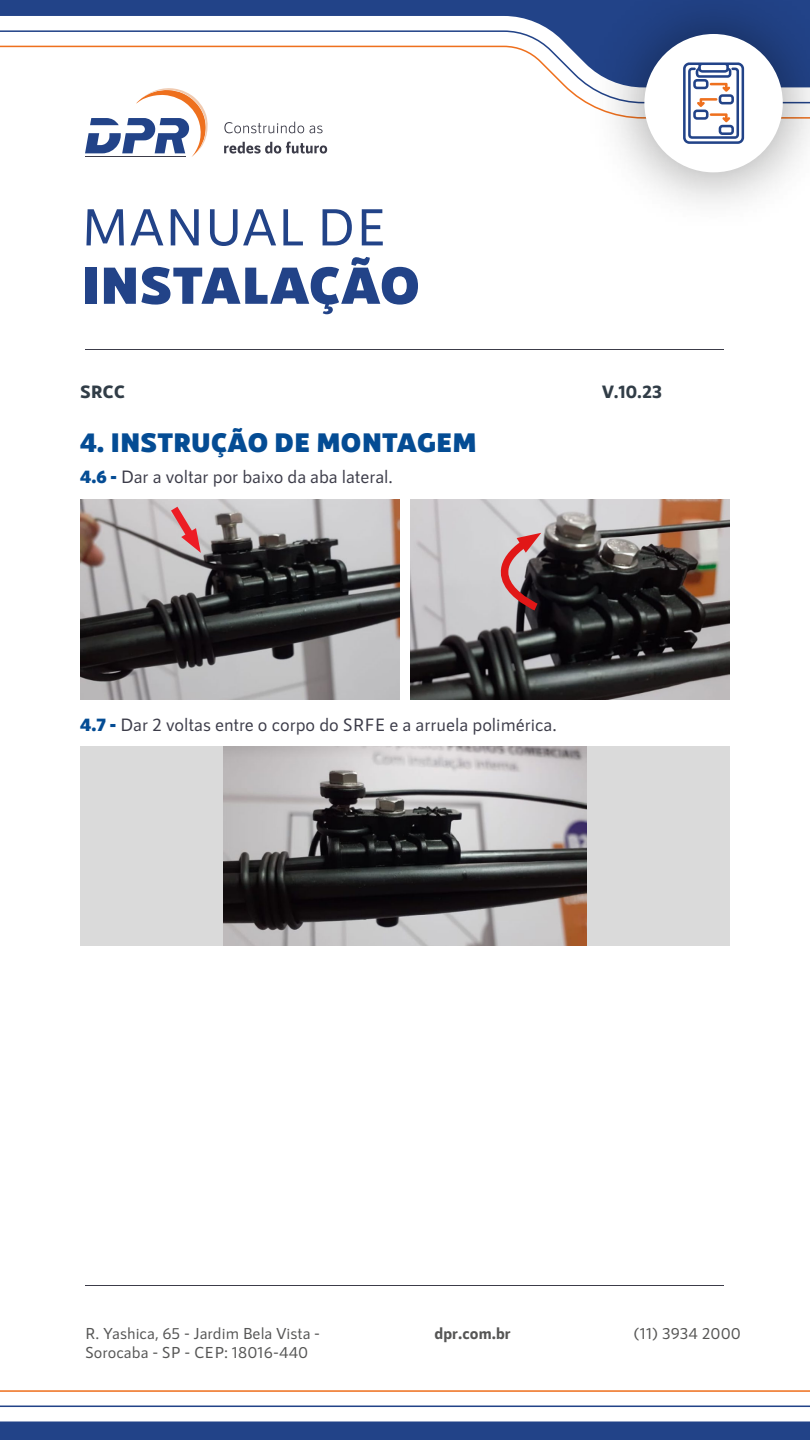
<style>
.page{position:relative;width:810px;height:1440px;background:#fff}
.page>*{position:absolute;margin:0;border:0;box-sizing:border-box;transform-origin:0 0}
.t1{font:900 27px "RNS Sanz";letter-spacing:-.005em;color:#044c94}
.t2{font:500 18px "RNS Sanz";color:#3c3c49}
.t3{font:800 18px "RNS Sanz";color:#313d47}
.t4{font:500 15.98px/19.2px "RNS Sanz";letter-spacing:.005em;color:#565655}
.t5{font:800 15.98px "RNS Sanz";letter-spacing:.005em;color:#565655}
.s1{font-weight:900;color:#044c94}
</style>
<div class="page">
<svg style="left:86px;top:209px;width:38px;height:36px"></svg>
<svg style="left:130px;top:209px;width:33px;height:36px"></svg>
<svg style="left:171px;top:209px;width:28px;height:36px"></svg>
<svg style="left:210px;top:209px;width:66px;height:37px"></svg>
<svg style="left:283px;top:209px;width:20px;height:36px"></svg>
<svg style="left:323px;top:209px;width:29px;height:36px"></svg>
<svg style="left:362px;top:209px;width:21px;height:36px"></svg>
<div style="left:85px;top:268px;width:11px;height:36px;background:#224388"></div>
<svg style="left:104px;top:257px;width:314px;height:57px"></svg>
<svg style="left:85px;top:119px;width:123px;height:38px"></svg>
<svg style="left:224px;top:122px;width:99px;height:11px"></svg>
<svg style="left:224px;top:142px;width:103px;height:12px"></svg>
<svg style="left:136px;top:88px;width:64px;height:16px"></svg>
<svg style="left:0;top:0;width:564px;height:86px"></svg>
<svg style="left:0;top:1390px;width:810px;height:50px"></svg>
<img style="left:564px;top:0;width:246px;height:203px">
<div style="left:644px;top:34px;width:139px;height:138px;background:#fff;border-radius:50%"></div>
<svg style="left:683px;top:62px;width:61px;height:82px"></svg>
<hr style="left:85px;top:349px;width:638px;height:1px;background:#3c3c49">
<hr style="left:85px;top:1285px;width:638px;height:1px;background:#3c3c49">
<img style="left:80px;top:500px;width:320px;height:200px">
<img style="left:410px;top:500px;width:320px;height:200px">
<div style="left:80px;top:746px;width:650px;height:200px;background:#dadada"></div>
<img style="left:224px;top:746px;width:363px;height:200px">
<svg style="left:470px;top:530px;width:74px;height:85px;background:#b3989a"></svg>
<svg style="left:164px;top:499px;width:40px;height:54px;background:#cea5a8"></svg>
<p class="t3" style="left:80px;top:381px;width:46px">SRCC</p>
<p class="t3" style="left:602px;top:381px;width:61px">V.10.23</p>
<h1 class="t1" style="left:80px;top:426px;width:398px">4. INSTRUÇÃO DE MONTAGEM</h1>
<p class="t2" style="left:80px;top:466px;width:314px"><span class="s1">4.6 -</span> Dar a voltar por baixo da aba lateral.</p>
<p class="t2" style="left:80px;top:714px;width:478px"><span class="s1">4.7 -</span> Dar 2 voltas entre o corpo do SRFE e a arruela polimérica.</p>
<p class="t4" style="left:85px;top:1324px;width:237px">R. Yashica, 65 - Jardim Bela Vista -<br>Sorocaba - SP - CEP: 18016-440</p>
<p class="t5" style="left:434px;top:1324px;width:78px">dpr.com.br</p>
<p class="t4" style="left:634px;top:1324px;width:109px">(11) 3934 2000</p>
</div>
